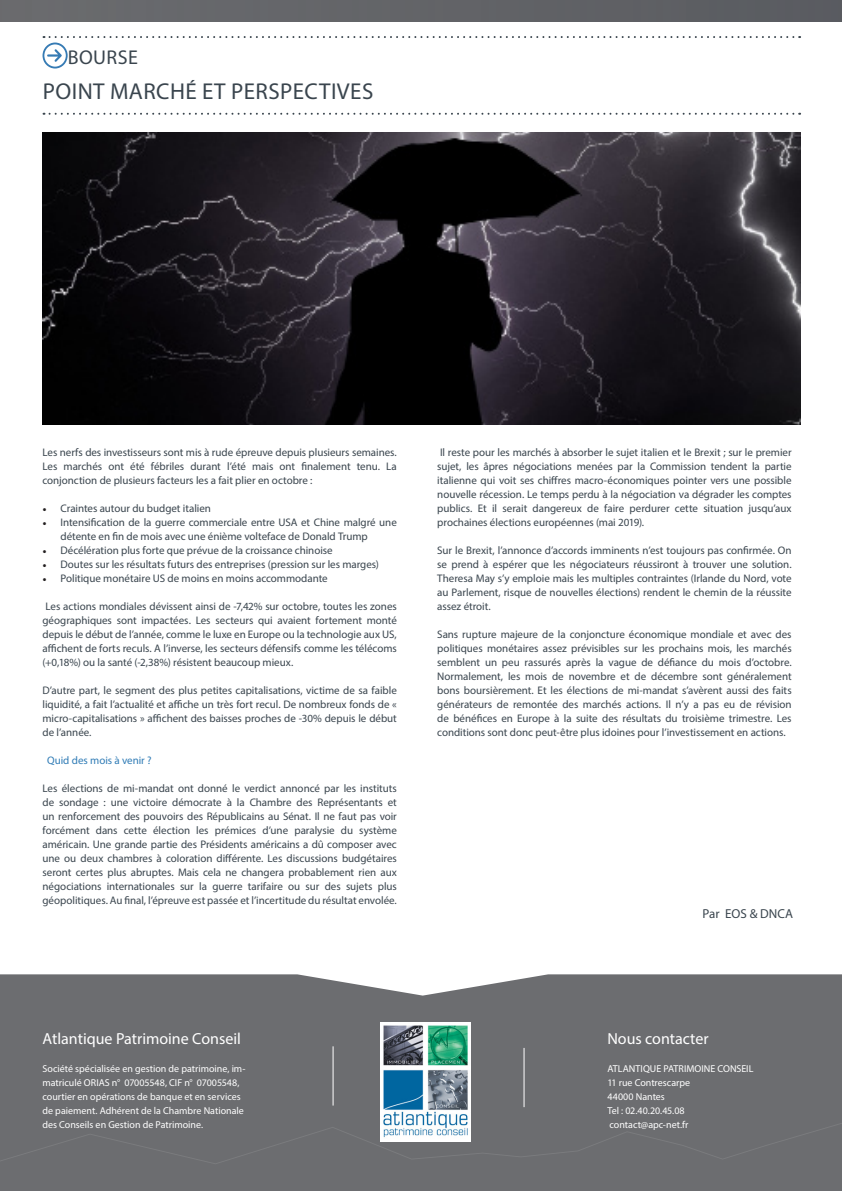
<style>
.page{position:relative;width:842px;height:1191px;background:#fff}
.page>*{position:absolute;margin:0;border:0;box-sizing:border-box;transform-origin:0 0}
.t1{font:23px "Myriad Pro";letter-spacing:.02em;color:#3a454e}
.t2{font:20px "Myriad Pro";letter-spacing:.02em;color:#3a454e}
.t3{font:16px "Myriad Pro";color:#fff}
.t4{font:13px "Myriad Pro";color:#3a454e}
.t5{font:11px/14px "Myriad Pro";letter-spacing:-.005em;color:#3a454e;text-align:justify}
.t6{font:11px "Myriad Pro";letter-spacing:-.005em;color:#307cb6}
.t7{font:10px/14px "Myriad Pro";color:#fff}
.s1{font-family:"Minion Pro";color:#231f20}
</style>
<div class="page">
<div style="left:0;top:0;width:842px;height:22px;background:#636467"></div>
<div style="left:0;top:974px;width:842px;height:217px;background:#6c6d70"></div>
<div style="left:0;top:1113px;width:842px;height:62px;background:#6c6d70"></div>
<hr style="left:333px;top:1046px;width:1px;height:59px;background:#fff">
<img style="left:380px;top:1022px;width:91px;height:119px">
<hr style="left:524px;top:1048px;width:1px;height:59px;background:#fff">
<svg style="left:44px;top:113px;width:756px;height:2px"></svg>
<svg style="left:43px;top:36px;width:757px;height:32px"></svg>
<img style="left:43px;top:133px;width:757px;height:291px">
<p class="t2" style="left:68px;top:44px;width:72px">BOURSE</p>
<p class="t1" style="left:43px;top:77px;width:332px">POINT MARCHÉ ET PERSPECTIVES</p>
<p class="t5" style="left:43px;top:445px;width:356px">Les nerfs des investisseurs sont mis à rude épreuve depuis plusieurs semaines.<br>Les marchés ont été fébriles durant l’été mais ont finalement tenu. La conjonction de plusieurs facteurs les a fait plier en octobre :</p>
<p class="t5" style="left:43px;top:501px;width:170px"><span class="s1">•</span> Craintes autour du budget italien</p>
<p class="t5" style="left:61px;top:515px;width:338px;text-indent:-18px"><span class="s1">•</span> Intensification de la guerre commerciale entre USA et Chine malgré une détente en fin de mois avec une énième volteface de Donald Trump</p>
<p class="t5" style="left:43px;top:543px;width:292px"><span class="s1">•</span> Décélération plus forte que prévue de la croissance chinoise</p>
<p class="t5" style="left:43px;top:557px;width:338px"><span class="s1">•</span> Doutes sur les résultats futurs des entreprises (pression sur les marges)</p>
<p class="t5" style="left:43px;top:571px;width:287px"><span class="s1">•</span> Politique monétaire US de moins en moins accommodante</p>
<p class="t5" style="left:43px;top:599px;width:356px">Les actions mondiales dévissent ainsi de -7,42% sur octobre, toutes les zones géographiques sont impactées. Les secteurs qui avaient fortement monté depuis le début de l’année, comme le luxe en Europe ou la technologie aux US, affichent de forts reculs. A l’inverse, les secteurs défensifs comme les télécoms (+0,18%) ou la santé (-2,38%) résistent beaucoup mieux.</p>
<p class="t5" style="left:43px;top:683px;width:356px">D’autre part, le segment des plus petites capitalisations, victime de sa faible liquidité, a fait l’actualité et affiche un très fort recul. De nombreux fonds de « micro-capitalisations » affichent des baisses proches de -30% depuis le début de l’année.</p>
<p class="t6" style="left:47px;top:754px;width:106px">Quid des mois à venir ?</p>
<p class="t5" style="left:43px;top:781px;width:356px">Les élections de mi-mandat ont donné le verdict annoncé par les instituts de sondage : une victoire démocrate à la Chambre des Représentants et un renforcement des pouvoirs des Républicains au Sénat. Il ne faut pas voir forcément dans cette élection les prémices d’une paralysie du système américain. Une grande partie des Présidents américains a dû composer avec une ou deux chambres à coloration différente. Les discussions budgétaires seront certes plus abruptes. Mais cela ne changera probablement rien aux négociations internationales sur la guerre tarifaire ou sur des sujets plus géopolitiques. Au final, l’épreuve est passée et l’incertitude du résultat envolée.</p>
<p class="t5" style="left:437px;top:445px;width:356px">Il reste pour les marchés à absorber le sujet italien et le Brexit ; sur le premier sujet, les âpres négociations menées par la Commission tendent la partie italienne qui voit ses chiffres macro-économiques pointer vers une possible nouvelle récession. Le temps perdu à la négociation va dégrader les comptes publics. Et il serait dangereux de faire perdurer cette situation jusqu’aux prochaines élections européennes (mai 2019).</p>
<p class="t5" style="left:437px;top:543px;width:356px">Sur le Brexit, l’annonce d’accords imminents n’est toujours pas confirmée. On se prend à espérer que les négociateurs réussiront à trouver une solution.<br>Theresa May s’y emploie mais les multiples contraintes (Irlande du Nord, vote au Parlement, risque de nouvelles élections) rendent le chemin de la réussite assez étroit.</p>
<p class="t5" style="left:437px;top:627px;width:356px">Sans rupture majeure de la conjoncture économique mondiale et avec des politiques monétaires assez prévisibles sur les prochains mois, les marchés semblent un peu rassurés après la vague de défiance du mois d’octobre.<br>Normalement, les mois de novembre et de décembre sont généralement bons boursièrement. Et les élections de mi-mandat s’avèrent aussi des faits générateurs de remontée des marchés actions. Il n’y a pas eu de révision de bénéfices en Europe à la suite des résultats du troisième trimestre. Les conditions sont donc peut-être plus idoines pour l’investissement en actions.</p>
<p class="t4" style="left:702px;top:906px;width:92px">Par EOS &amp; DNCA</p>
<p class="t3" style="left:43px;top:1029px;width:200px">Atlantique Patrimoine Conseil</p>
<p class="t7" style="left:43px;top:1061px;width:205px">Société spécialisée en gestion de patrimoine, im&shy;matriculé ORIAS n° 07005548, CIF n° 07005548, courtier en opérations de banque et en services de paiement. Adhérent de la Chambre Nationale des Conseils en Gestion de Patrimoine.</p>
<p class="t3" style="left:607px;top:1029px;width:103px">Nous contacter</p>
<p class="t7" style="left:607px;top:1061px;width:148px">ATLANTIQUE PATRIMOINE CONSEIL</p>
<p class="t7" style="left:607px;top:1075px;width:84px">11 rue Contrescarpe</p>
<p class="t7" style="left:607px;top:1089px;width:59px">44000 Nantes</p>
<p class="t7" style="left:607px;top:1103px;width:79px">Tel : 02.40.20.45.08</p>
<p class="t7" style="left:609px;top:1117px;width:80px">contact@apc-net.fr</p>
</div>
